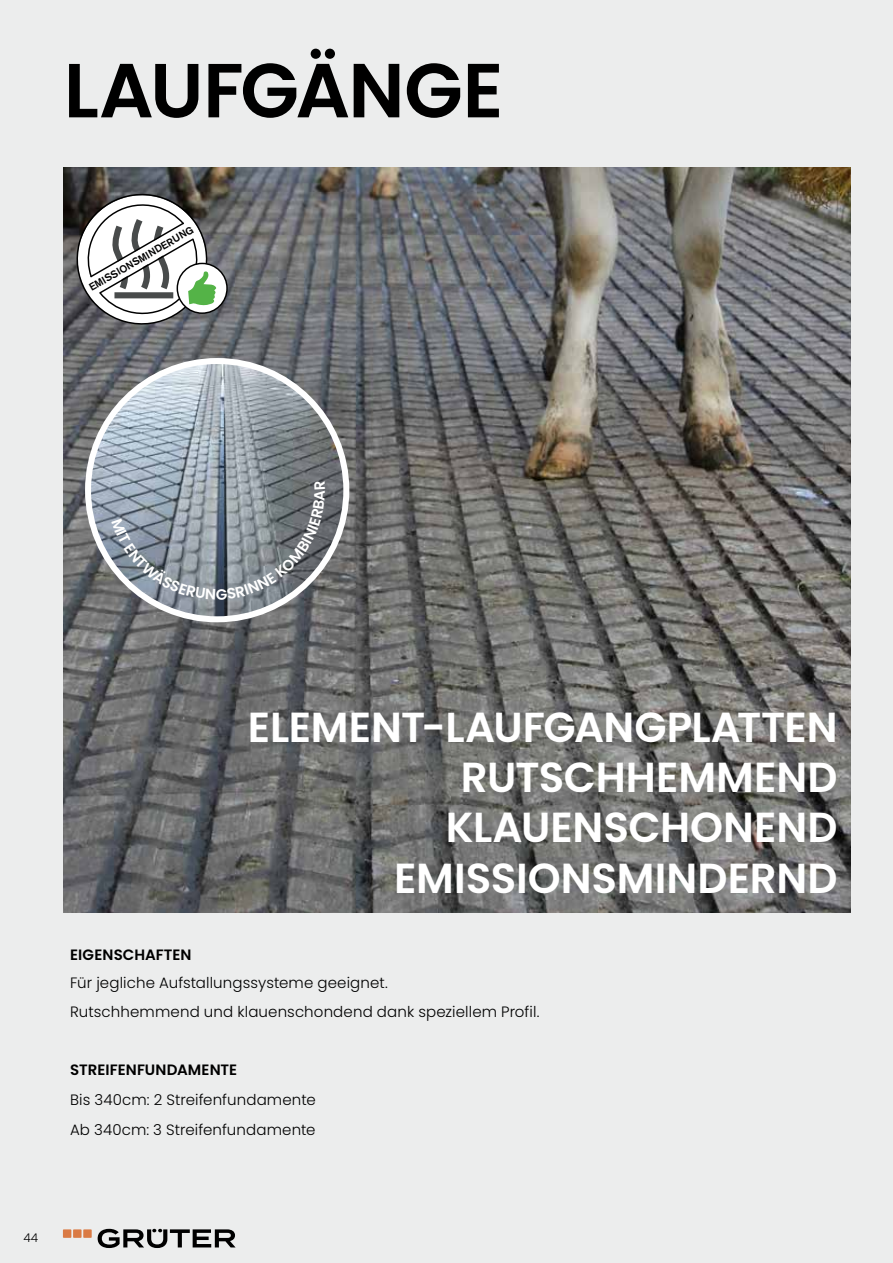
<style>
.page{position:relative;width:893px;height:1263px;background:#eceded}
.page>*{position:absolute;margin:0;border:0;box-sizing:border-box;transform-origin:0 0}
.t1{font:600 76.5px "Poppins";letter-spacing:-.015em;color:#000}
.t2{font:600 42px/50.4px "Poppins";letter-spacing:-.005em;color:#fff;text-align:right}
.t3{font:300 15px/28.5px "Poppins";letter-spacing:.01em;color:#000}
.t4{font:600 15px "Poppins";letter-spacing:.01em;color:#000}
.t5{font:300 12px "Poppins";color:#000}
.t6{font:500 10.35px "Akzidenz Grotesk BE";color:#000}
</style>
<div class="page">
<svg style="left:98px;top:1229px;width:138px;height:19px;background:#7f7f7f"></svg>
<div style="left:83px;top:1229px;width:9px;height:9px;background:#da7a44"></div>
<div style="left:73px;top:1229px;width:9px;height:9px;background:#da7a44"></div>
<div style="left:63px;top:1229px;width:8px;height:9px;background:#da7a44"></div>
<img style="left:64px;top:168px;width:786px;height:744px">
<svg style="left:177px;top:263px;width:50px;height:50px"></svg>
<svg style="left:77px;top:194px;width:142px;height:131px"></svg>
<img style="left:88px;top:361px;width:258px;height:258px;border-radius:129px">
<div style="left:85px;top:358px;width:264px;height:264px;border:6px solid #fff;border-radius:50%"></div>
<svg style="left:111px;top:481px;width:214px;height:119px;background:#828a93"></svg>
<h1 class="t1" style="left:64px;top:46px;width:441px">LAUFGÄNGE</h1>
<p class="t6" style="left:87px;top:283px;width:120px;rotate:-30deg">EMISSIONSMINDERUNG</p>
<h2 class="t2" style="left:248px;top:702px;width:591px">ELEMENT-LAUFGANGPLATTEN<br>RUTSCHHEMMEND<br>KLAUENSCHONEND<br>EMISSIONSMINDERND</h2>
<p class="t4" style="left:70px;top:946px;width:123px">EIGENSCHAFTEN</p>
<p class="t3" style="left:70px;top:969px;width:471px">Für jegliche Aufstallungssysteme geeignet.<br>Rutschhemmend und klauenschondend dank speziellem Profil.</p>
<p class="t4" style="left:70px;top:1061px;width:168px">STREIFENFUNDAMENTE</p>
<p class="t3" style="left:70px;top:1085px;width:247px;line-height:29.7px">Bis 340cm: 2 Streifenfundamente<br>Ab 340cm: 3 Streifenfundamente</p>
<p class="t5" style="left:23px;top:1230px;width:16px">44</p>
</div>
